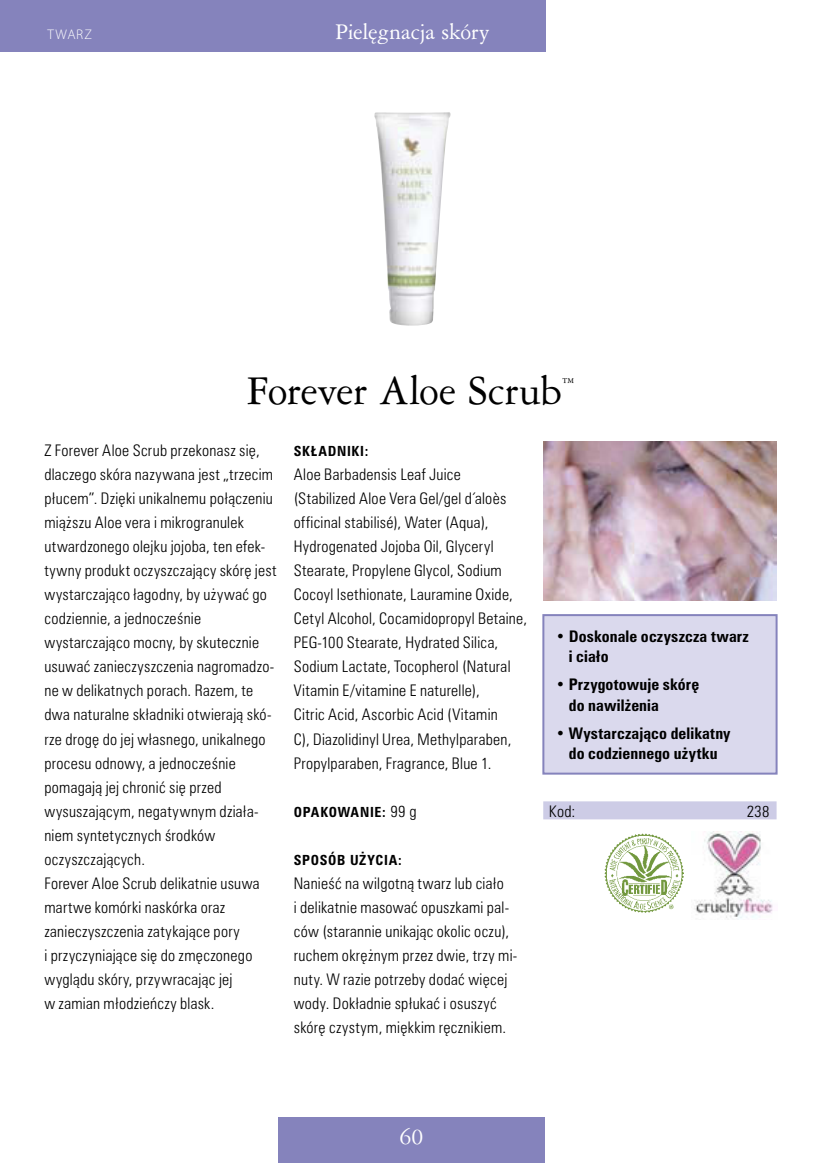
<style>
.page{position:relative;width:823px;height:1163px;background:#fff}
.page>*{position:absolute;margin:0;border:0;box-sizing:border-box;transform-origin:0 0}
.t1{font:44px "American Garamond PL";letter-spacing:-.015em;color:#000}
.t2{font:24px "American Garamond PL";letter-spacing:-.01em;color:#fff}
.t3{font:300 condensed 16px/24px "Zurich PL";letter-spacing:.015em;color:#000}
.t4{font:700 condensed 16px/20px "Zurich PL";letter-spacing:.01em;color:#000}
.t5{font:700 condensed 14px "Zurich PL";letter-spacing:.05em;color:#000}
.t6{font:300 14px "Myriad Pro";letter-spacing:.065em;color:#fff}
.t7{font:8px "American Garamond PL";color:#000}
.s1{font-weight:300;font-size:16px}
</style>
<div class="page">
<div style="left:278px;top:1117px;width:266px;height:45px;background:#8583bc"></div>
<div style="left:0;top:0;width:544px;height:51px;background:#8583bc"></div>
<div style="left:543px;top:801px;width:233px;height:18px;background:#cdcce6"></div>
<img style="left:374px;top:112px;width:76px;height:213px">
<img style="left:543px;top:441px;width:233px;height:159px">
<div style="left:543px;top:615px;width:233px;height:158px;background:#dad9ed"></div>
<div style="left:542px;top:614px;width:235px;height:160px;border:2px solid #8583bc"></div>
<img style="left:604px;top:833px;width:78px;height:79px">
<img style="left:694px;top:831px;width:79px;height:87px">
<p class="t6" style="left:48px;top:26px;width:46px">TWARZ</p>
<h2 class="t2" style="left:335px;top:18px;width:156px">Piel´gnacja skóry</h2>
<h1 class="t1" style="left:247px;top:365px;width:316px">Forever Aloe Scrub</h1>
<p class="t7" style="left:562px;top:375px;width:13px">TM</p>
<p class="t3" style="left:44px;top:438px;width:234px">Z Forever Aloe Scrub przekonasz si´, dlaczego skóra nazywana jest „trzecim płucem”. Dzi´ki unikalnemu połàczeniu mià˝szu Aloe vera i mikrogranulek utwardzonego olejku jojoba, ten efek&shy;tywny produkt oczyszczajàcy skór´ jest wystarczajàco łagodny, by u˝ywaç go codziennie, a jednoczeÊnie wystarczajàco mocny, by skutecznie usuwaç zanieczyszczenia nagromadzo&shy;ne w delikatnych porach. Razem, te dwa naturalne składniki otwierajà skó&shy;rze drog´ do jej własnego, unikalnego procesu odnowy, a jednoczeÊnie pomagajà jej chroniç si´ przed wysuszajàcym, negatywnym działa&shy;niem syntetycznych Êrodków oczyszczajàcych.<br>Forever Aloe Scrub delikatnie usuwa martwe komórki naskórka oraz zanieczyszczenia zatykajàce pory<br>i przyczyniajàce si´ do zm´czonego wyglàdu skóry, przywracajàc jej<br>w zamian młodzieƒczy blask.</p>
<p class="t5" style="left:293px;top:443px;width:76px">SK¸ADNIKI:</p>
<p class="t3" style="left:293px;top:462px;width:234px">Aloe Barbadensis Leaf Juice<br>(Stabilized Aloe Vera Gel/gel d∂alo¯s officinal stabilisé), Water (Aqua), Hydrogenated Jojoba Oil, Glyceryl Stearate, Propylene Glycol, Sodium Cocoyl Isethionate, Lauramine Oxide, Cetyl Alcohol, Cocamidopropyl Betaine, PEG-100 Stearate, Hydrated Silica, Sodium Lactate, Tocopherol (Natural Vitamin E/vitamine E naturelle),<br>Citric Acid, Ascorbic Acid (Vitamin<br>C), Diazolidinyl Urea, Methylparaben, Propylparaben, Fragrance, Blue 1.</p>
<p class="t5" style="left:293px;top:803px;width:124px">OPAKOWANIE: <span class="s1">99 g</span></p>
<p class="t5" style="left:293px;top:851px;width:109px">SPOSÓB U˚YCIA:</p>
<p class="t3" style="left:293px;top:870px;width:225px">NanieÊç na wilgotnà twarz lub ciało<br>i delikatnie masowaç opuszkami pal&shy;ców (starannie unikajàc okolic oczu), ruchem okr´˝nym przez dwie, trzy mi&shy;nuty. W razie potrzeby dodaç wi´cej wody. Dokładnie spłukaç i osuszyç skór´ czystym, mi´kkim r´cznikiem.</p>
<p class="t4" style="left:568px;top:626px;width:181px;text-indent:-13px">• Doskonale oczyszcza twarz i ciało</p>
<p class="t4" style="left:568px;top:674px;width:132px;text-indent:-13px">• Przygotowuje skór´ do nawil˝enia</p>
<p class="t4" style="left:555px;top:723px;width:176px;text-align:center">• Wystarczajàco delikatny do codziennego u˝ytku</p>
<p class="t3" style="left:548px;top:798px;width:28px">Kod:</p>
<p class="t3" style="left:746px;top:798px;width:24px">238</p>
<h2 class="t2" style="left:399px;top:1121px;width:25px">60</h2>
</div>
